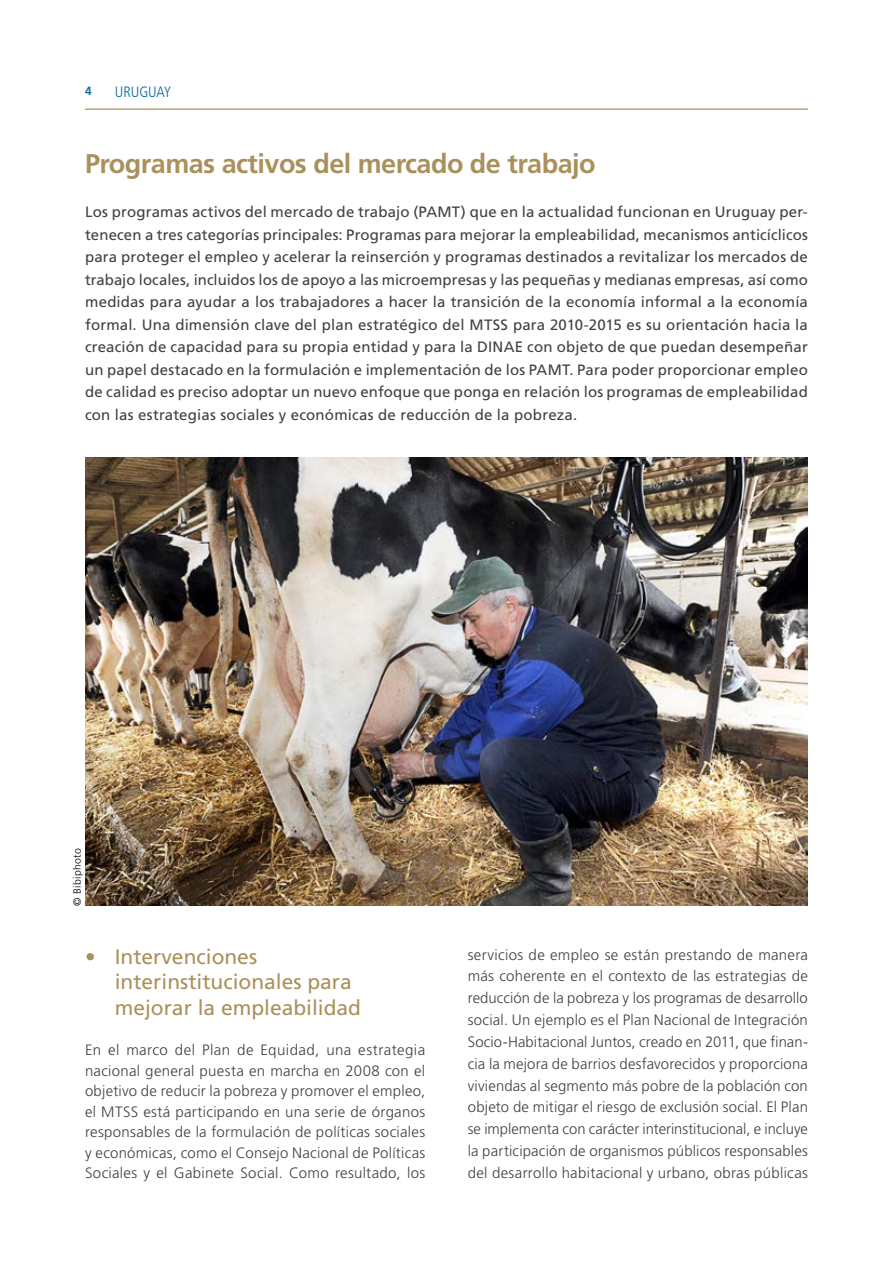
<style>
.page{position:relative;width:893px;height:1263px;background:#fff}
.page>*{position:absolute;margin:0;border:0;box-sizing:border-box;transform-origin:0 0}
.t1{font:700 27px "Frutiger LT Std";letter-spacing:-.02em;color:#aa915c}
.t2{font:21px/25.3px "Frutiger LT Std";color:#aa915c}
.t3{font:15px/22.5px "Frutiger LT Std";letter-spacing:.015em;color:#414042;text-align:justify}
.t4{font:300 15px/21.9px "Frutiger LT Std";letter-spacing:.02em;color:#414042;text-align:justify}
.t5{font:300 condensed 15px "Frutiger LT Std";letter-spacing:-.005em;color:#006695}
.t6{font:700 12px "Frutiger LT Std";color:#156f9c}
.t7{font:300 10.5px "Frutiger LT Std";letter-spacing:.03em;color:#000}
</style>
<div class="page">
<hr style="left:85px;top:108px;width:723px;height:2px;background:#b8a276">
<img style="left:85px;top:457px;width:723px;height:449px">
<p class="t6" style="left:85px;top:83px;width:8px">4</p>
<p class="t5" style="left:115px;top:83px;width:58px">URUGUAY</p>
<h1 class="t1" style="left:85px;top:148px;width:512px">Programas activos del mercado de trabajo</h1>
<p class="t3" style="left:85px;top:201px;width:724px">Los programas activos del mercado de trabajo (PAMT) que en la actualidad funcionan en Uruguay per&shy;tenecen a tres categorías principales: Programas para mejorar la empleabilidad, mecanismos anticíclicos para proteger el empleo y acelerar la reinserción y programas destinados a revitalizar los mercados de trabajo locales, incluidos los de apoyo a las microempresas y las pequeñas y medianas empresas, así como medidas para ayudar a los trabajadores a hacer la transición de la economía informal a la economía formal. Una dimensión clave del plan estratégico del MTSS para 2010-2015 es su orientación hacia la creación de capacidad para su propia entidad y para la DINAE con objeto de que puedan desempeñar un papel destacado en la formulación e implementación de los PAMT. Para poder proporcionar empleo de calidad es preciso adoptar un nuevo enfoque que ponga en relación los programas de empleabilidad con las estrategias sociales y económicas de reducción de la pobreza.</p>
<p class="t7" style="left:71px;top:906px;width:59px;rotate:-90deg">© Bibiphoto</p>
<h2 class="t2" style="left:115px;top:944px;width:248px;text-indent:-30px">• Intervenciones interinstitucionales para mejorar la empleabilidad</h2>
<p class="t4" style="left:85px;top:1040px;width:342px;line-height:20.4px">En el marco del Plan de Equidad, una estrategia nacional general puesta en marcha en 2008 con el objetivo de reducir la pobreza y promover el empleo, el MTSS está participando en una serie de órganos responsables de la formulación de políticas sociales y económicas, como el Consejo Nacional de Políticas Sociales y el Gabinete Social. Como resultado, los</p>
<p class="t4" style="left:468px;top:944px;width:342px">servicios de empleo se están prestando de manera más coherente en el contexto de las estrategias de reducción de la pobreza y los programas de desarrollo social. Un ejemplo es el Plan Nacional de Integración Socio-Habitacional Juntos, creado en 2011, que finan&shy;cia la mejora de barrios desfavorecidos y proporciona viviendas al segmento más pobre de la población con objeto de mitigar el riesgo de exclusión social. El Plan se implementa con carácter interinstitucional, e incluye la participación de organismos públicos responsables del desarrollo habitacional y urbano, obras públicas</p>
</div>
